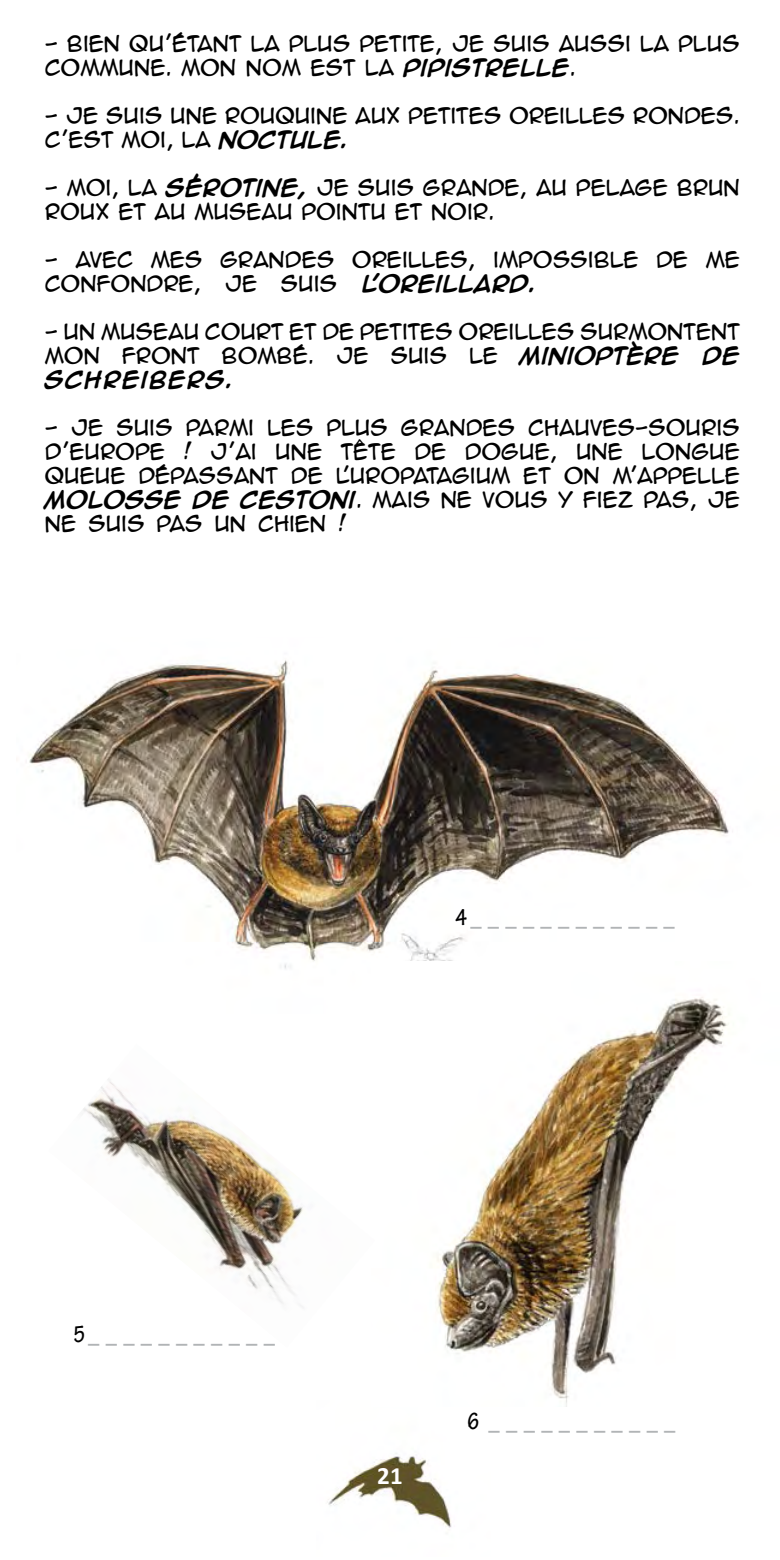
<style>
.page{position:relative;width:780px;height:1560px;background:#fff}
.page>*{position:absolute;margin:0;border:0;box-sizing:border-box;transform-origin:0 0}
.t1{font:700 25px "Calibri";color:#fff}
.t2{font:700 condensed 24.75px "Tekton Pro";color:#b1b4b6;scale:.91 1}
.t3{font:20px/24px "Anime Ace 2.0 BB";color:#000}
.t4{font:700 20px "Anime Ace 2.0 BB";color:#000}
.s1{font-weight:700}
.s2{color:#000}
</style>
<div class="page">
<img style="left:328px;top:1453px;width:124px;height:75px">
<img style="left:29px;top:660px;width:700px;height:309px">
<img style="left:371px;top:961px;width:359px;height:445px">
<svg style="left:448px;top:893px;width:24px;height:36px"></svg>
<img style="left:83px;top:1043px;width:292px;height:304px">
<p class="t3" style="left:45px;top:31px;width:696px">- BIEN QU’ÉTANT LA PLUS PETITE, JE SUIS AUSSI LA PLUS<br>COMMUNE. MON NOM EST LA <span class="s1">PIPISTRELLE</span>.</p>
<p class="t3" style="left:45px;top:103px;width:696px">- JE SUIS UNE ROUQUINE AUX PETITES OREILLES RONDES.<br>C’EST MOI, LA <span class="s1">NOCTULE.</span></p>
<p class="t3" style="left:45px;top:175px;width:696px">- MOI, LA <span class="s1">SÉROTINE,</span> JE SUIS GRANDE, AU PELAGE BRUN<br>ROUX ET AU MUSEAU POINTU ET NOIR.</p>
<p class="t3" style="left:45px;top:247px;width:696px">- AVEC MES GRANDES OREILLES, IMPOSSIBLE DE ME<br>CONFONDRE, JE SUIS</p>
<p class="t4" style="left:362px;top:269px;width:175px">L’OREILLARD.</p>
<p class="t3" style="left:45px;top:319px;width:696px;text-align:justify">- UN MUSEAU COURT ET DE PETITES OREILLES SURMONTENT MON FRONT BOMBÉ. JE SUIS LE <span class="s1">MINIOPTÈRE DE SCHREIBERS.</span></p>
<p class="t3" style="left:45px;top:415px;width:696px;text-align:justify">- JE SUIS PARMI LES PLUS GRANDES CHAUVES-SOURIS D’EUROPE ! J’AI UNE TÊTE DE DOGUE, UNE LONGUE QUEUE DÉPASSANT DE L’UROPATAGIUM ET ON M’APPELLE <span class="s1">MOLOSSE DE CESTONI</span>. MAIS NE VOUS Y FIEZ PAS, JE NE SUIS PAS UN CHIEN !</p>
<p class="t2" style="left:455px;top:902px;width:242px"><span class="s2">4</span> _ _ _ _ _ _ _ _ _ _ _ _</p>
<p class="t2" style="left:73px;top:1319px;width:223px"><span class="s2">5</span> _ _ _ _ _ _ _ _ _ _ _</p>
<p class="t1" style="left:377px;top:1459px;width:27px">21</p>
<p class="t2" style="left:467px;top:1406px;width:230px"><span class="s2">6</span> _ _ _ _ _ _ _ _ _ _ _</p>
</div>
